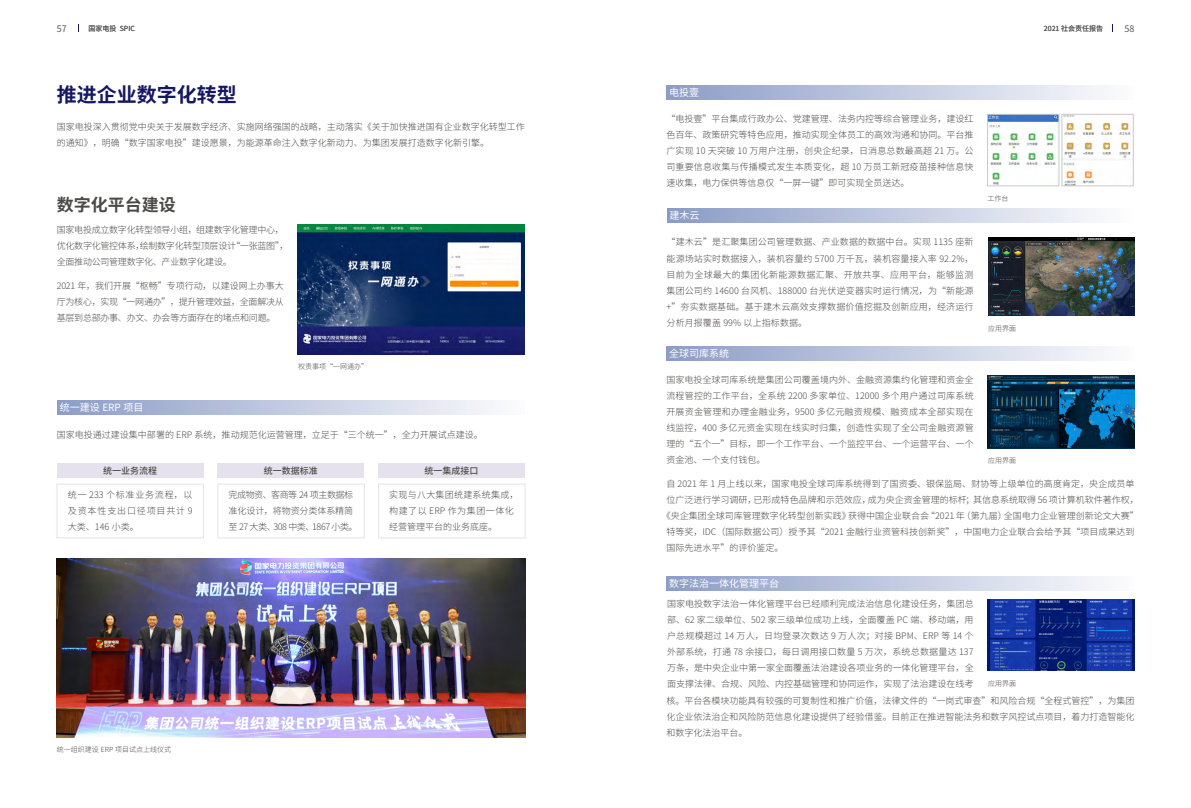
<style>
.page{position:relative;width:1191px;height:808px;background:#fff}
.page>*{position:absolute;margin:0;border:0;box-sizing:border-box;transform-origin:0 0}
.t1{font:700 20px "Source Han Sans CN";color:#151861}
.新黑三级{font:700 17px "Source Han Sans CN";color:#4c4948}
.二级{font:10px "Source Han Sans CN";color:#fff}
.正文{font:300 9px/16px "Source Han Sans CN";color:#4c4948;text-align:justify}
.正文-2{font:300 9px/16px "Source Han Sans CN";letter-spacing:-.03em;color:#4c4948}
.正文-3{font:300 9px/16px "Source Han Sans CN";letter-spacing:-.05em;color:#4c4948}
.正文-4{font:300 9px/16px "Source Han Sans CN";letter-spacing:.03em;color:#4c4948}
.正文-5{font:500 9px "Source Han Sans CN";color:#4c4948}
.t2{font:9px "Source Han Sans CN";color:#595757}
.图注{font:300 7px "Source Han Sans CN";color:#4c4948}
.t3{font:7px "Source Han Sans CN";color:#595757}
</style>
<div class="page">
<svg style="left:57px;top:400px;width:437px;height:15px;background:#c0c9e0"></svg>
<svg style="left:666px;top:346px;width:438px;height:14px;background:#c0c9e0"></svg>
<svg style="left:666px;top:576px;width:438px;height:14px;background:#c0c9e0"></svg>
<svg style="left:667px;top:208px;width:429px;height:15px;background:#bfc8df"></svg>
<img style="left:57px;top:558px;width:468px;height:179px">
<img style="left:988px;top:238px;width:146px;height:78px">
<div style="left:57px;top:463px;width:146px;height:14px;background:#e5e2ed"></div>
<div style="left:218px;top:463px;width:146px;height:14px;background:#e5e2ed"></div>
<div style="left:378px;top:463px;width:147px;height:14px;background:#e5e2ed"></div>
<div style="left:57px;top:484px;width:147px;height:54px;border:1px solid #e5e2ed"></div>
<div style="left:218px;top:484px;width:147px;height:54px;border:1px solid #e5e2ed"></div>
<div style="left:378px;top:484px;width:147px;height:54px;border:1px solid #e5e2ed"></div>
<img style="left:987px;top:375px;width:147px;height:73px">
<svg style="left:666px;top:85px;width:438px;height:14px;background:#c0c9e0"></svg>
<img style="left:989px;top:116px;width:68px;height:68px">
<div style="left:987px;top:114px;width:72px;height:72px;border:1px solid #c9caca"></div>
<img style="left:1063px;top:116px;width:68px;height:68px">
<div style="left:1061px;top:114px;width:72px;height:72px;border:1px solid #c9caca"></div>
<img style="left:298px;top:225px;width:227px;height:130px">
<img style="left:987px;top:599px;width:147px;height:72px">
<p class="t2" style="left:57px;top:23px;width:11px">57</p>
<p class="t3" style="left:89px;top:24px;width:48px">国家电投 SPIC</p>
<p class="t3" style="left:1044px;top:24px;width:61px">2021 社会责任报告</p>
<p class="t2" style="left:1124px;top:23px;width:11px">58</p>
<p class="t1" style="left:57px;top:84px;width:181px">推进企业数字化转型</p>
<p class="正文" style="left:57px;top:119px;width:469px">国家电投深入贯彻党中央关于发展数字经济、实施网络强国的战略，主动落实《关于加快推进国有企业数字化转型工作的通知》，明确“数字国家电投”建设愿景，为能源革命注入数字化新动力、为集团发展打造数字化新引擎。</p>
<p class="新黑三级" style="left:57px;top:195px;width:120px">数字化平台建设</p>
<p class="正文-2" style="left:57px;top:221px;width:233px">国家电投成立数字化转型领导小组，组建数字化管理中心，优化数字化管控体系，绘制数字化转型顶层设计“一张蓝图”，全面推动公司管理数字化、产业数字化建设。</p>
<p class="正文" style="left:57px;top:278px;width:228px">2021 年，我们开展“枢畅”专项行动，以建设网上办事大厅为核心，实现“一网通办”，提升管理效益，全面解决从基层到总部办事、办文、办会等方面存在的堵点和问题。</p>
<p class="二级" style="left:60px;top:402px;width:85px">统一建设 ERP 项目</p>
<p class="图注" style="left:298px;top:363px;width:71px">权责事项“一网通办”</p>
<p class="正文" style="left:57px;top:427px;width:427px">国家电投通过建设集中部署的 ERP 系统，推动规范化运营管理，立足于“三个统一”，全力开展试点建设。</p>
<p class="正文-5" style="left:103px;top:465px;width:55px">统一业务流程</p>
<p class="正文-5" style="left:264px;top:465px;width:55px">统一数据标准</p>
<p class="正文-5" style="left:424px;top:465px;width:55px">统一集成接口</p>
<p class="正文" style="left:68px;top:487px;width:126px">统一 233 个标准业务流程，以及资本性支出口径项目共计 9大类、146 小类。</p>
<p class="正文-3" style="left:229px;top:487px;width:130px">完成物资、客商等 24 项主数据标准化设计，将物资分类体系精简至 27 大类、308 中类、1867 小类。</p>
<p class="正文-4" style="left:389px;top:487px;width:131px">实现与八大集团统建系统集成，构建了以 ERP 作为集团一体化经营管理平台的业务底座。</p>
<p class="图注" style="left:57px;top:745px;width:116px">统一组织建设 ERP 项目试点上线仪式</p>
<p class="二级" style="left:669px;top:87px;width:31px">电投壹</p>
<p class="正文" style="left:666px;top:111px;width:309px">“电投壹”平台集成行政办公、党建管理、法务内控等综合管理业务，建设红色百年、政策研究等特色应用，推动实现全体员工的高效沟通和协同。平台推广实现 10 天突破 10 万用户注册，创央企纪录，日消息总数最高超 21 万。公司重要信息收集与传播模式发生本质变化，超 10 万员工新冠疫苗接种信息快速收集，电力保供等信息仅“一屏一键”即可实现全员送达。</p>
<p class="二级" style="left:669px;top:210px;width:31px">建木云</p>
<p class="正文" style="left:666px;top:234px;width:308px">“建木云”是汇聚集团公司管理数据、产业数据的数据中台。实现 1135 座新能源场站实时数据接入，装机容量约 5700 万千瓦，装机容量接入率 92.2%，目前为全球最大的集团化新能源数据汇聚、开放共享、应用平台，能够监测集团公司约 14600 台风机、188000 台光伏逆变器实时运行情况，为“新能源+”夯实数据基础。基于建木云高效支撑数据价值挖掘及创新应用，经济运行分析月报覆盖 99% 以上指标数据。</p>
<p class="二级" style="left:669px;top:348px;width:61px">全球司库系统</p>
<p class="图注" style="left:987px;top:194px;width:22px">工作台</p>
<p class="图注" style="left:988px;top:324px;width:29px">应用界面</p>
<p class="正文" style="left:666px;top:372px;width:309px">国家电投全球司库系统是集团公司覆盖境内外、金融资源集约化管理和资金全流程管控的工作平台，全系统 2200 多家单位、12000 多个用户通过司库系统开展资金管理和办理金融业务，9500 多亿元融资规模、融资成本全部实现在线监控，400 多亿元资金实现在线实时归集，创造性实现了全公司金融资源管理的“五个一”目标，即一个工作平台、一个监控平台、一个运营平台、一个资金池、一个支付钱包。</p>
<p class="正文" style="left:666px;top:476px;width:469px">自 2021 年 1 月上线以来，国家电投全球司库系统得到了国资委、银保监局、财协等上级单位的高度肯定，央企成员单</p>
<p class="正文" style="left:666px;top:492px;width:474px">位广泛进行学习调研，已形成特色品牌和示范效应，成为央企资金管理的标杆；其信息系统取得 56 项计算机软件著作权，</p>
<p class="正文" style="left:662px;top:508px;width:478px">《央企集团全球司库管理数字化转型创新实践》获得中国企业联合会“2021 年（第九届）全国电力企业管理创新论文大赛”</p>
<p class="正文" style="left:666px;top:524px;width:470px">特等奖，IDC（国际数据公司）授予其“2021 金融行业资管科技创新奖”，中国电力企业联合会给予其“项目成果达到</p>
<p class="正文" style="left:666px;top:540px;width:118px">国际先进水平”的评价鉴定。</p>
<p class="图注" style="left:988px;top:456px;width:29px">应用界面</p>
<p class="二级" style="left:669px;top:578px;width:111px">数字法治一体化管理平台</p>
<p class="正文" style="left:667px;top:596px;width:308px">国家电投数字法治一体化管理平台已经顺利完成法治信息化建设任务，集团总部、62 家二级单位、502 家三级单位成功上线，全面覆盖 PC 端、移动端，用户总规模超过 14 万人，日均登录次数达 9 万人次；对接 BPM、ERP 等 14 个外部系统，打通 78 余接口，每日调用接口数量 5 万次，系统总数据量达 137万条，是中央企业中第一家全面覆盖法治建设各项业务的一体化管理平台，全面支撑法律、合规、风险、内控基础管理和协同运作，实现了法治建设在线考</p>
<p class="正文" style="left:666px;top:693px;width:469px">核。平台各模块功能具有较强的可复制性和推广价值，法律文件的“一岗式审查”和风险合规“全程式管控”，为集团化企业依法治企和风险防范信息化建设提供了经验借鉴。目前正在推进智能法务和数字风控试点项目，着力打造智能化和数字化法治平台。</p>
<p class="图注" style="left:988px;top:679px;width:29px">应用界面</p>
</div>
